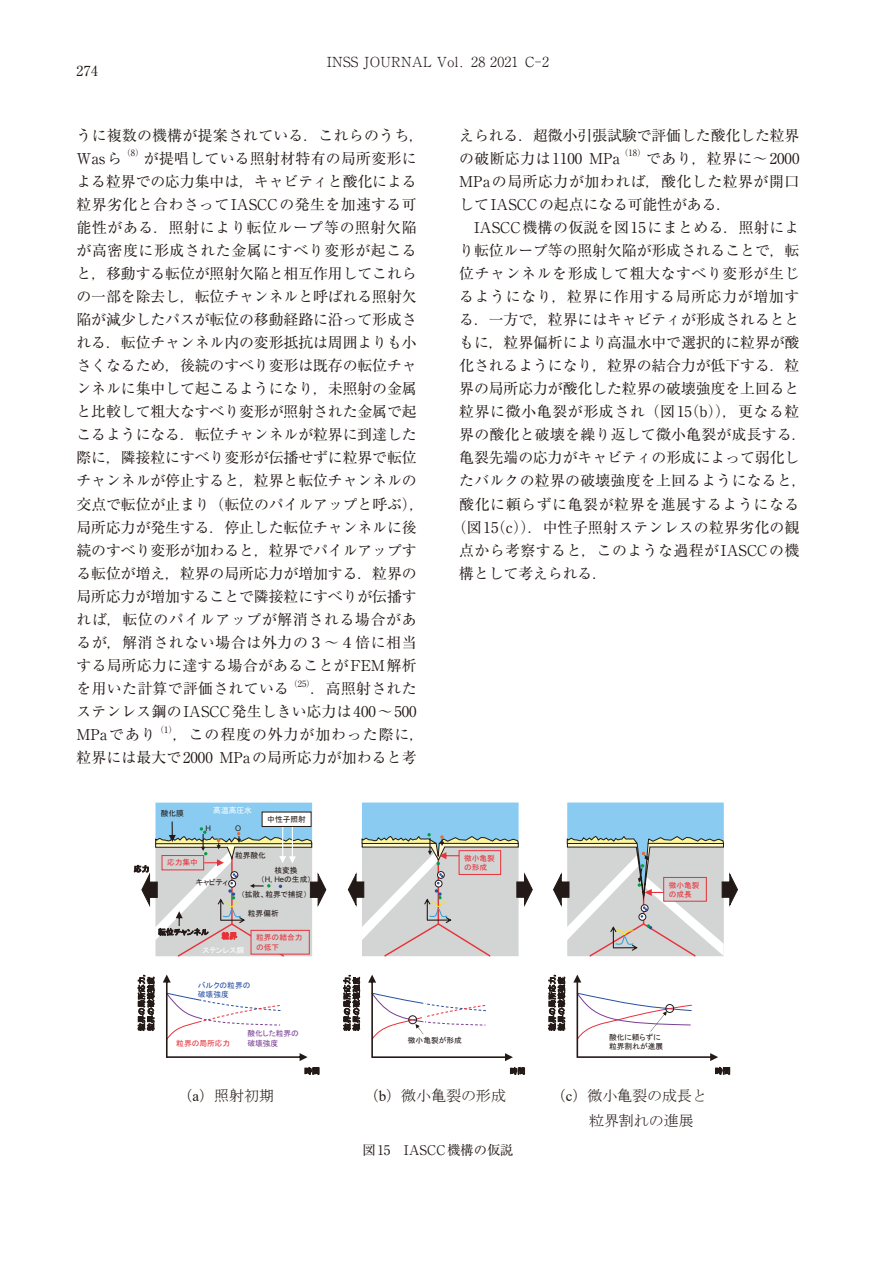
<style>
.page{position:relative;width:893px;height:1263px;background:#fff}
.page>*{position:absolute;margin:0;border:0;box-sizing:border-box;transform-origin:0 0}
.t1{font:17.1px "Times New Roman";color:#231916}
.t2{font:17.1px "MS Mincho";color:#231916}
.t3{font:15px/25.7px "MS Mincho";letter-spacing:-.005em;color:#231916}
.t4{font:14.85px/23.1px "Ryumin Pr 6 N";letter-spacing:-.005em;color:#231916}
.t5{font:14.85px "Ryumin Pr 6 N";letter-spacing:.015em;color:#231916}
.t6{font:14.85px "Ryumin Pr 6 N";letter-spacing:.045em;color:#231916}
.t7{font:14.85px "Ryumin Pr 6 N";letter-spacing:.04em;color:#231916}
.t8{font:14.85px/23.1px "Ryumin Pr 6 N";letter-spacing:.02em;color:#231916}
.t9{font:14.85px "Ryumin Pr 6 N";letter-spacing:.025em;color:#231916}
.t10{font:14.85px "Ryumin Pr 6 N";letter-spacing:.03em;color:#231916}
.t11{font:14.25px "MS Mincho";color:#231916}
.t12{font:300 13.8px "Ryumin Pr 6 N";letter-spacing:.015em;color:#231916}
.t13{font:13.8px "Ryumin Pr 6 N";color:#231916}
.t14{font:13.35px "Ryumin Pr 6 N";color:#231916}
.t15{font:8.7px "Ryumin Pr 6 N";color:#231916}
.t16{font:7.8px "MS P Gothic";color:#e7323a}
.t17{font:7.8px "Arial";color:#231916}
.t18{font:7.65px/9.3px "MS P Gothic";color:#231916}
.t19{font:7.65px/8.7px "MS P Gothic";color:#e7323a}
.t20{font:7.65px/8.9px "MS P Gothic";color:#2750a2}
.t21{font:7.65px/9.3px "MS P Gothic";color:#7a3f94}
.t22{font:7.65px "MS P Gothic";color:#fff}
.t23{font:7.65px "Arial";color:#231916}
.s1{font-family:"Times New Roman"}
.s2{font-family:"Arial"}
</style>
<div class="page">
<svg style="left:348px;top:802px;width:185px;height:155px"></svg>
<svg style="left:368px;top:975px;width:145px;height:86px"></svg>
<div style="left:408px;top:1015px;width:9px;height:9px;border:1px solid #231916;border-radius:50%"></div>
<svg style="left:573px;top:974px;width:145px;height:87px"></svg>
<div style="left:665px;top:1004px;width:9px;height:9px;border:1px solid #231916;border-radius:50%"></div>
<svg style="left:163px;top:974px;width:145px;height:87px"></svg>
<svg style="left:141px;top:803px;width:186px;height:154px"></svg>
<svg style="left:553px;top:802px;width:185px;height:155px"></svg>
<p class="t13" style="left:77px;top:60px;width:23px">274</p>
<p class="t12" style="left:327px;top:51px;width:224px">INSS JOURNAL Vol. 28 2021 C-2</p>
<p class="t8" style="left:77px;top:123px;width:349px">うに複数の機構が提案されている．これらのうち，<br>Wasら</p>
<p class="t15" style="left:122px;top:146px;width:23px">（8）</p>
<p class="t4" style="left:77px;top:146px;width:349px;text-indent:67px">が提唱している照射材特有の局所変形による粒界での応力集中は，キャビティと酸化による粒界劣化と合わさってIASCCの発生を加速する可能性がある．照射により転位ループ等の照射欠陥が高密度に形成された金属にすべり変形が起こると，移動する転位が照射欠陥と相互作用してこれらの一部を除去し，転位チャンネルと呼ばれる照射欠陥が減少したパスが転位の移動経路に沿って形成される．転位チャンネル内の変形抵抗は周囲よりも小さくなるため，後続のすべり変形は既存の転位チャンネルに集中して起こるようになり，未照射の金属と比較して粗大なすべり変形が照射された金属で起こるようになる．転位チャンネルが粒界に到達した際に，隣接粒にすべり変形が伝播せずに粒界で転位チャンネルが停止すると，粒界と転位チャンネルの交点で転位が止まり（転位のパイルアップと呼ぶ），局所応力が発生する．停止した転位チャンネルに後続のすべり変形が加わると，粒界でパイルアップする転位が増え，粒界の局所応力が増加する．粒界の局所応力が増加することで隣接粒にすべりが伝播すれば，転位のパイルアップが解消される場合があるが，解消されない場合は外力の３〜４倍に相当する局所応力に達する場合があることがFEM解析を用いた計算で評価されている</p>
<p class="t1" style="left:222px;top:294px;width:36px">3000</p>
<p class="t2" style="left:195px;top:501px;width:136px;rotate:-90deg">破断応力（<span class="s1">MPa</span>）</p>
<p class="t1" style="left:222px;top:384px;width:36px">2000</p>
<p class="t1" style="left:222px;top:474px;width:36px">1000</p>
<p class="t1" style="left:248px;top:563px;width:10px">0</p>
<p class="t11" style="left:288px;top:591px;width:102px">酸化した粒界<sup>(18)</sup></p>
<p class="t15" style="left:289px;top:676px;width:27px">（25）</p>
<p class="t4" style="left:77px;top:676px;width:342px;text-align:justify;text-indent:234px">．高照射されたステンレス鋼のIASCC発生しきい応力は400〜500<br>MPaであり</p>
<p class="t15" style="left:156px;top:722px;width:23px">（1）</p>
<p class="t4" style="left:77px;top:722px;width:349px;text-indent:96px">，この程度の外力が加わった際に，粒界には最大で2000 MPaの局所応力が加わると考</p>
<p class="t18" style="left:134px;top:864px;width:17px">応力</p>
<p class="t18" style="left:161px;top:809px;width:25px">酸化膜</p>
<p class="t22" style="left:213px;top:807px;width:40px">高温高圧水</p>
<p class="t17" style="left:206px;top:823px;width:7px">H</p>
<p class="t23" style="left:235px;top:823px;width:8px">O</p>
<p class="t18" style="left:267px;top:815px;width:40px">中性子照射</p>
<p class="t18" style="left:235px;top:851px;width:32px">粒界酸化</p>
<p class="t16" style="left:167px;top:859px;width:32px">応力集中</p>
<p class="t18" style="left:261px;top:865px;width:52px;text-align:center">核変換<br>（<span class="s2">H, He</span>の生成）</p>
<p class="t18" style="left:196px;top:878px;width:34px">キャビティ</p>
<p class="t18" style="left:241px;top:889px;width:68px">（拡散、粒界で捕捉）</p>
<p class="t19" style="left:256px;top:933px;width:48px;line-height:9.3px">粒界の結合力の低下</p>
<p class="t18" style="left:248px;top:909px;width:32px">粒界偏析</p>
<p class="t18" style="left:158px;top:927px;width:52px">転位チャンネル</p>
<p class="t19" style="left:222px;top:931px;width:17px">粒界</p>
<p class="t22" style="left:202px;top:946px;width:43px">ステンレス鋼</p>
<p class="t4" style="left:459px;top:123px;width:342px">えられる．超微小引張試験で評価した酸化した粒界の破断応力は1100 MPa</p>
<p class="t15" style="left:620px;top:146px;width:27px">（18）</p>
<p class="t4" style="left:459px;top:146px;width:342px;text-align:justify;text-indent:187px">であり，粒界に〜2000<br>MPaの局所応力が加われば，酸化した粒界が開口してIASCCの起点になる可能性がある．</p>
<p class="t9" style="left:474px;top:216px;width:327px">IASCC機構の仮説を図15にまとめる．照射によ</p>
<p class="t4" style="left:459px;top:238px;width:342px">り転位ループ等の照射欠陥が形成されることで，転</p>
<p class="t7" style="left:459px;top:262px;width:342px">位チャンネルを形成して粗大なすべり変形が生じ</p>
<p class="t6" style="left:459px;top:285px;width:342px">るようになり，粒界に作用する局所応力が増加す</p>
<p class="t4" style="left:459px;top:307px;width:342px">る．一方で，粒界にはキャビティが形成されるとと</p>
<p class="t4" style="left:459px;top:330px;width:342px">もに，粒界偏析により高温水中で選択的に粒界が酸</p>
<p class="t4" style="left:459px;top:353px;width:342px">化されるようになり，粒界の結合力が低下する．粒</p>
<p class="t4" style="left:459px;top:376px;width:342px">界の局所応力が酸化した粒界の破壊強度を上回ると</p>
<p class="t6" style="left:459px;top:400px;width:342px">粒界に微小亀裂が形成され（図15（b）），更なる粒</p>
<p class="t5" style="left:459px;top:423px;width:349px">界の酸化と破壊を繰り返して微小亀裂が成長する．</p>
<p class="t4" style="left:459px;top:445px;width:342px">亀裂先端の応力がキャビティの形成によって弱化し</p>
<p class="t5" style="left:459px;top:469px;width:349px">たバルクの粒界の破壊強度を上回るようになると，</p>
<p class="t7" style="left:459px;top:492px;width:342px">酸化に頼らずに亀裂が粒界を進展するようになる</p>
<p class="t5" style="left:452px;top:515px;width:349px">（図15（c））．中性子照射ステンレスの粒界劣化の観</p>
<p class="t10" style="left:459px;top:538px;width:342px">点から考察すると，このような過程がIASCCの機</p>
<p class="t4" style="left:459px;top:561px;width:149px">構として考えられる．</p>
<p class="t19" style="left:464px;top:854px;width:32px">微小亀裂の形成</p>
<p class="t19" style="left:669px;top:881px;width:32px">微小亀裂の成長</p>
<p class="t18" style="left:137px;top:1031px;width:61px;rotate:-90deg">粒界の局所応力，粒界の破壊強度</p>
<p class="t20" style="left:198px;top:981px;width:54px">バルクの粒界の破壊強度</p>
<p class="t21" style="left:247px;top:1029px;width:53px">酸化した粒界の破壊強度</p>
<p class="t19" style="left:176px;top:1039px;width:56px">粒界の局所応力</p>
<p class="t18" style="left:304px;top:1066px;width:17px">時間</p>
<p class="t18" style="left:342px;top:1031px;width:61px;rotate:-90deg">粒界の局所応力，粒界の破壊強度</p>
<p class="t18" style="left:547px;top:1031px;width:61px;rotate:-90deg">粒界の局所応力，粒界の破壊強度</p>
<p class="t18" style="left:408px;top:1036px;width:56px">微小亀裂が形成</p>
<p class="t18" style="left:609px;top:1032px;width:56px">酸化に頼らずに粒界割れが進展</p>
<p class="t18" style="left:510px;top:1066px;width:17px">時間</p>
<p class="t3" style="left:177px;top:1082px;width:98px">（<span class="s1">a</span>）照射初期</p>
<p class="t3" style="left:364px;top:1082px;width:144px">（<span class="s1">b</span>）微小亀裂の形成</p>
<p class="t3" style="left:589px;top:1082px;width:120px;text-indent:-38px">（<span class="s1">c</span>）微小亀裂の成長と粒界割れの進展</p>
<p class="t14" style="left:362px;top:1139px;width:153px">図15　IASCC機構の仮説</p>
<p class="t18" style="left:715px;top:1066px;width:17px">時間</p>
</div>
